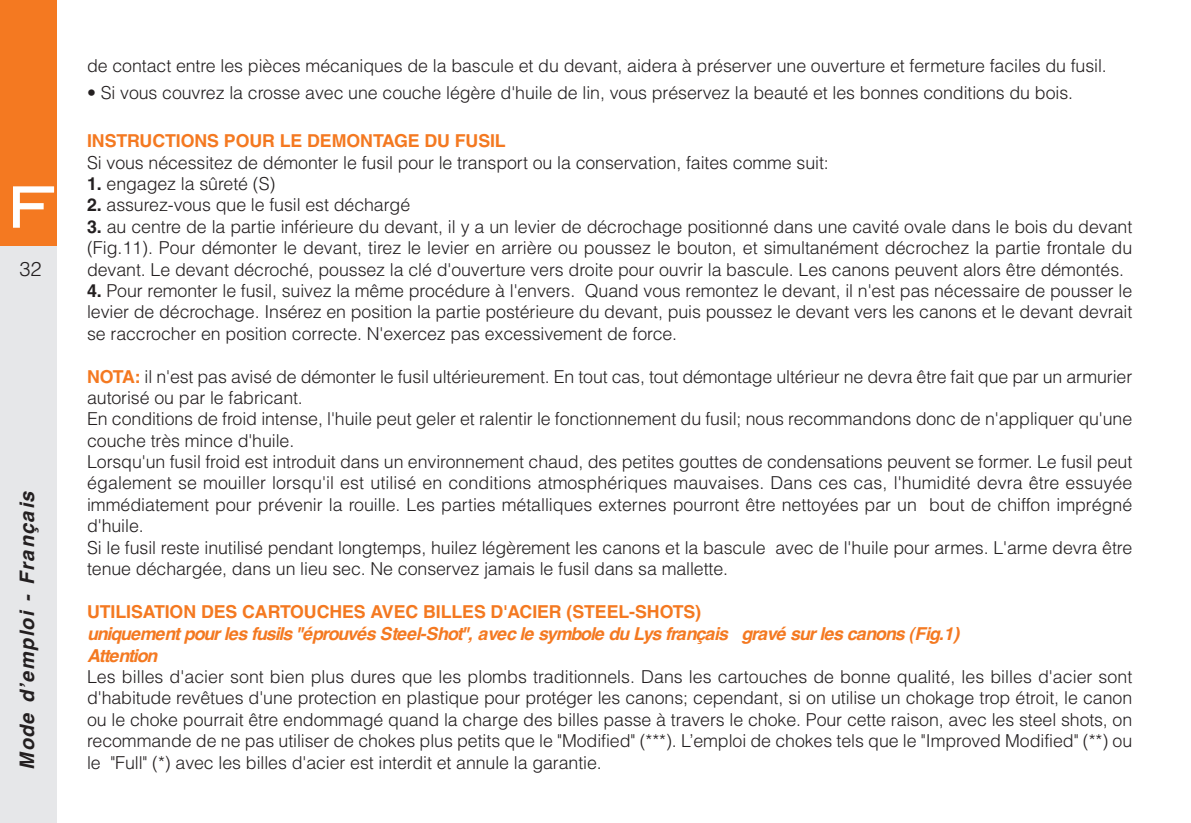
<style>
.page{position:relative;width:1191px;height:823px;background:#fff}
.page>*{position:absolute;margin:0;border:0;box-sizing:border-box;transform-origin:0 0}
.t1{font:20px "Helvetica Bold Oblique TT";letter-spacing:.055em;color:#231f20}
.t2{font:300 20px "Helvetica";color:#231f20}
.t3{font:300 17.8px/21.4px "Helvetica";letter-spacing:-.005em;color:#231f20;text-align:justify}
.t4{font:17.8px/21.8px "Helvetica Bold Oblique TT";letter-spacing:-.06em;color:#f47921}
.t5{font:700 17.8px "Helvetica";letter-spacing:-.005em;color:#f47921}
.s1{font-weight:700}
.s2{font-weight:700;color:#f47921}
</style>
<div class="page">
<div style="left:0;top:0;width:57px;height:248px;background:#f47921"></div>
<div style="left:0;top:246px;width:57px;height:576px;background:#e6e7e9"></div>
<img style="left:13px;top:186px;width:42px;height:42px">
<p class="t2" style="left:19px;top:262px;width:24px">32</p>
<p class="t1" style="left:20px;top:769px;width:281px;rotate:-90deg">Mode dʼemploi - Français</p>
<p class="t3" style="left:87px;top:56px;width:1021px">de contact entre les pièces mécaniques de la bascule et du devant, aidera à préserver une ouverture et fermeture faciles du fusil.</p>
<p class="t3" style="left:87px;top:83px;width:987px">• Si vous couvrez la crosse avec une couche légère d'huile de lin, vous préservez la beauté et les bonnes conditions du bois.</p>
<p class="t5" style="left:87px;top:134px;width:420px">INSTRUCTIONS POUR LE DEMONTAGE DU FUSIL</p>
<p class="t3" style="left:87px;top:153px;width:743px">Si vous nécessitez de démonter le fusil pour le transport ou la conservation, faites comme suit:</p>
<p class="t3" style="left:87px;top:174px;width:190px"><span class="s1">1.</span> engagez la sûreté (S)</p>
<p class="t3" style="left:87px;top:196px;width:325px"><span class="s1">2.</span> assurez-vous que le fusil est déchargé</p>
<p class="t3" style="left:87px;top:217px;width:1046px"><span class="s1">3.</span> au centre de la partie inférieure du devant, il y a un levier de décrochage positionné dans une cavité ovale dans le bois du devant (Fig.11). Pour démonter le devant, tirez le levier en arrière ou poussez le bouton, et simultanément décrochez la partie frontale du devant. Le devant décroché, poussez la clé d'ouverture vers droite pour ouvrir la bascule. Les canons peuvent alors être démontés.</p>
<p class="t3" style="left:87px;top:281px;width:1046px"><span class="s1">4.</span> Pour remonter le fusil, suivez la même procédure à l'envers. Quand vous remontez le devant, il n'est pas nécessaire de pousser le levier de décrochage. Insérez en position la partie postérieure du devant, puis poussez le devant vers les canons et le devant devrait se raccrocher en position correcte. N'exercez pas excessivement de force.</p>
<p class="t3" style="left:87px;top:367px;width:1046px;text-align:left"><span class="s2">NOTA:</span> il n'est pas avisé de démonter le fusil ultérieurement. En tout cas, tout démontage ultérieur ne devra être fait que par un armurier autorisé ou par le fabricant.<br>En conditions de froid intense, l'huile peut geler et ralentir le fonctionnement du fusil; nous recommandons donc de n'appliquer qu'une couche très mince d'huile.<br>Lorsqu'un fusil froid est introduit dans un environnement chaud, des petites gouttes de condensations peuvent se former. Le fusil peut également se mouiller lorsqu'il est utilisé en conditions atmosphériques mauvaises. Dans ces cas, l'humidité devra être essuyée immédiatement pour prévenir la rouille. Les parties métalliques externes pourront être nettoyées par un bout de chiffon imprégné d'huile.<br>Si le fusil reste inutilisé pendant longtemps, huilez légèrement les canons et la bascule avec de l'huile pour armes. L'arme devra être tenue déchargée, dans un lieu sec. Ne conservez jamais le fusil dans sa mallette.</p>
<p class="t5" style="left:87px;top:604px;width:615px">UTILISATION DES CARTOUCHES AVEC BILLES D'ACIER (STEEL-SHOTS)</p>
<p class="t4" style="left:87px;top:624px;width:873px">uniquement pour les fusils "éprouvés Steel-Shot", avec le symbole du Lys français gravé sur les canons (Fig.1)<br>Attention</p>
<p class="t3" style="left:87px;top:667px;width:1046px">Les billes d'acier sont bien plus dures que les plombs traditionnels. Dans les cartouches de bonne qualité, les billes d'acier sont d'habitude revêtues d'une protection en plastique pour protéger les canons; cependant, si on utilise un chokage trop étroit, le canon ou le choke pourrait être endommagé quand la charge des billes passe à travers le choke. Pour cette raison, avec les steel shots, on recommande de ne pas utiliser de chokes plus petits que le "Modified" (***). L’emploi de chokes tels que le "Improved Modified" (**) ou</p>
<p class="t3" style="left:87px;top:752px;width:516px">le "Full" (*) avec les billes d'acier est interdit et annule la garantie.</p>
</div>
